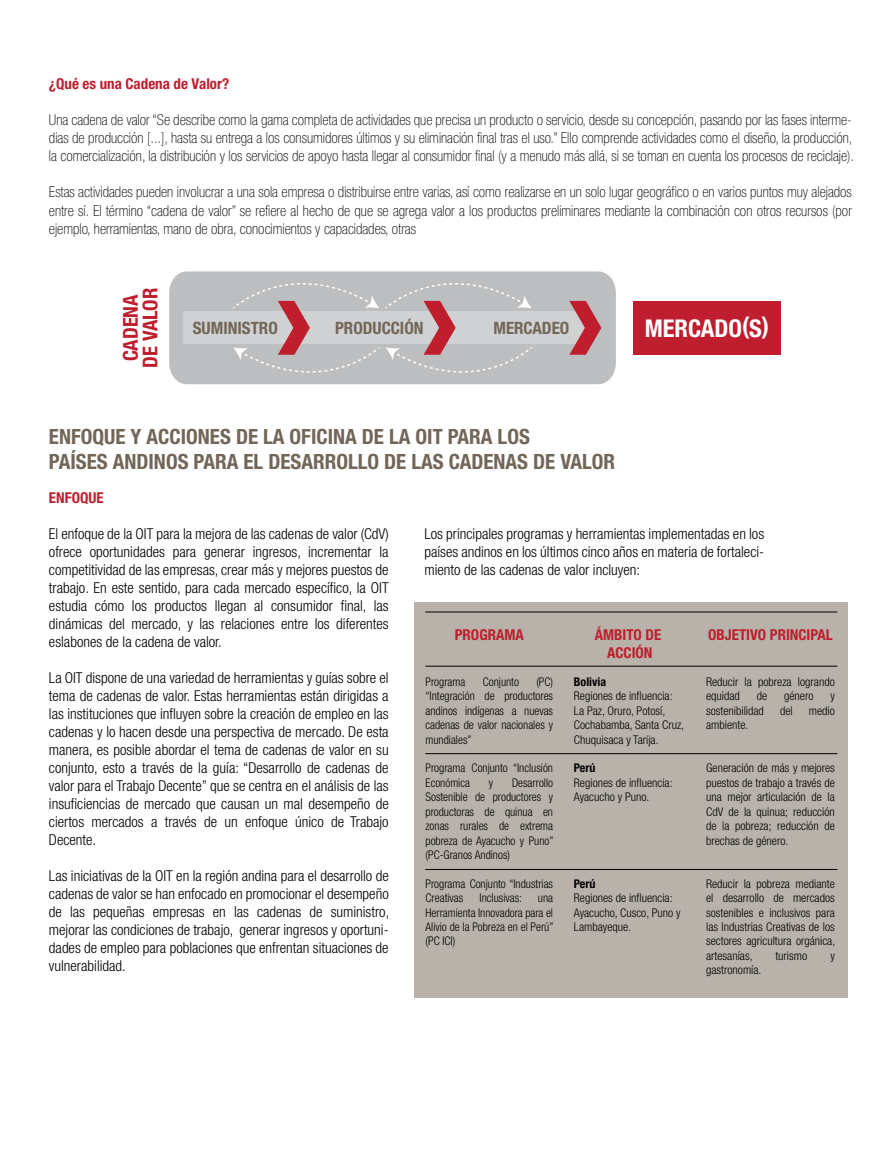
<style>
.page{position:relative;width:893px;height:1149px;background:#fff}
.page>*{position:absolute;margin:0;border:0;box-sizing:border-box;transform-origin:0 0}
.t1{font:700 condensed 24.45px "Helvetica Neue";color:#fff}
.t2{font:700 condensed 21px/25.2px "Helvetica Neue";color:#726658}
.t3{font:700 condensed 20.55px/19.5px "Helvetica Neue";color:#be1e2d;text-align:center}
.t4{font:700 condensed 16.95px "Helvetica Neue";color:#726658}
.t5{font:300 condensed 15px/18px "Helvetica Neue";color:#000;text-align:justify}
.t6{font:100 condensed 15px/18px "Helvetica Neue";color:#000}
.t7{font:700 condensed 15px/18px "Helvetica Neue";color:#be1e2d;text-align:center}
.t8{font:300 condensed 12px/14.4px "Helvetica Neue";color:#000}
.t9{font:300 condensed 12px/14.4px "Helvetica Neue";color:#000;text-align:justify;scale:.96 1}
.t10{font:700 condensed 12px "Helvetica Neue";color:#000}
</style>
<div class="page">
<div style="left:415px;top:602px;width:433px;height:395px;background:#b8b2ab"></div>
<hr style="left:425px;top:665px;width:412px;height:1px;background:#000">
<hr style="left:425px;top:611px;width:412px;height:1px;background:#000">
<hr style="left:425px;top:753px;width:412px;height:1px;background:#000">
<hr style="left:425px;top:868px;width:412px;height:1px;background:#000">
<div style="left:633px;top:301px;width:147px;height:53px;background:#be1e2d"></div>
<div style="left:169px;top:271px;width:447px;height:113px;background:#bcbec0"></div>
<div style="left:184px;top:311px;width:406px;height:33px;background:#cfd1d2"></div>
<svg style="left:569px;top:301px;width:32px;height:53px"></svg>
<svg style="left:232px;top:271px;width:301px;height:114px"></svg>
<p class="t7" style="left:49px;top:75px;width:182px">¿Qué es una Cadena de Valor?</p>
<p class="t6" style="left:49px;top:111px;width:807px">Una cadena de valor “Se describe como la gama completa de actividades que precisa un producto o servicio, desde su concepción, pasando por las fases interme&shy;dias de producción [...], hasta su entrega a los consumidores últimos y su eliminación final tras el uso.” Ello comprende actividades como el diseño, la producción, la comercialización, la distribución y los servicios de apoyo hasta llegar al consumidor final (y a menudo más allá, si se toman en cuenta los procesos de reciclaje).</p>
<p class="t6" style="left:49px;top:183px;width:804px;text-align:justify">Estas actividades pueden involucrar a una sola empresa o distribuirse entre varias, así como realizarse en un solo lugar geográfico o en varios puntos muy alejados entre sí. El término “cadena de valor” se refiere al hecho de que se agrega valor a los productos preliminares mediante la combinación con otros recursos (por ejemplo, herramientas, mano de obra, conocimientos y capacidades, otras</p>
<h3 class="t3" style="left:121px;top:368px;width:82px;rotate:-90deg">CADENA<br>DE VALOR</h3>
<p class="t4" style="left:193px;top:318px;width:87px">SUMINISTRO</p>
<p class="t4" style="left:335px;top:318px;width:90px">PRODUCCIÓN</p>
<p class="t4" style="left:493px;top:318px;width:77px">MERCADEO</p>
<h1 class="t1" style="left:645px;top:313px;width:126px">MERCADO(S)</h1>
<h2 class="t2" style="left:49px;top:423px;width:568px">ENFOQUE Y ACCIONES DE LA OFICINA DE LA OIT PARA LOS<br>PAÍSES ANDINOS PARA EL DESARROLLO DE LAS CADENAS DE VALOR</h2>
<p class="t7" style="left:49px;top:488px;width:56px">ENFOQUE</p>
<p class="t5" style="left:49px;top:524px;width:341px">El enfoque de la OIT para la mejora de las cadenas de valor (CdV) ofrece oportunidades para generar ingresos, incrementar la competitividad de las empresas, crear más y mejores puestos de trabajo. En este sentido, para cada mercado específico, la OIT estudia cómo los productos llegan al consumidor final, las dinámicas del mercado, y las relaciones entre los diferentes eslabones de la cadena de valor.</p>
<p class="t5" style="left:49px;top:668px;width:341px">La OIT dispone de una variedad de herramientas y guías sobre el tema de cadenas de valor. Estas herramientas están dirigidas a las instituciones que influyen sobre la creación de empleo en las cadenas y lo hacen desde una perspectiva de mercado. De esta manera, es posible abordar el tema de cadenas de valor en su conjunto, esto a través de la guía: “Desarrollo de cadenas de valor para el Trabajo Decente” que se centra en el análisis de las insuficiencias de mercado que causan un mal desempeño de ciertos mercados a través de un enfoque único de Trabajo Decente.</p>
<p class="t5" style="left:49px;top:866px;width:342px">Las iniciativas de la OIT en la región andina para el desarrollo de cadenas de valor se han enfocado en promocionar el desempeño de las pequeñas empresas en las cadenas de suministro, mejorar las condiciones de trabajo, generar ingresos y oportuni&shy;dades de empleo para poblaciones que enfrentan situaciones de vulnerabilidad.</p>
<p class="t5" style="left:424px;top:524px;width:341px">Los principales programas y herramientas implementadas en los países andinos en los últimos cinco años en materia de fortaleci&shy;miento de las cadenas de valor incluyen:</p>
<p class="t7" style="left:455px;top:625px;width:70px">PROGRAMA</p>
<p class="t7" style="left:595px;top:625px;width:68px">ÁMBITO DE<br>ACCIÓN</p>
<p class="t7" style="left:708px;top:625px;width:126px">OBJETIVO PRINCIPAL</p>
<p class="t9" style="left:426px;top:674px;width:43px">Programa</p>
<p class="t9" style="left:483px;top:674px;width:39px">Conjunto</p>
<p class="t9" style="left:426px;top:674px;width:134px;text-indent:111px">(PC) “Integración de productores andinos indígenas a nuevas cadenas de valor nacionales y mundiales”</p>
<p class="t9" style="left:426px;top:760px;width:134px">Programa Conjunto “Inclusión<br>Económica</p>
<p class="t10" style="left:574px;top:674px;width:34px">Bolivia</p>
<p class="t8" style="left:574px;top:688px;width:112px">Regiones de influencia:<br>La Paz, Oruro, Potosí,<br>Cochabamba, Santa Cruz,<br>Chuquisaca y Tarija.</p>
<p class="t10" style="left:574px;top:760px;width:23px">Perú</p>
<p class="t8" style="left:574px;top:775px;width:100px">Regiones de influencia:<br>Ayacucho y Puno.</p>
<p class="t8" style="left:706px;top:674px;width:130px">Reducir la pobreza logrando equidad</p>
<p class="t8" style="left:757px;top:688px;width:12px">de</p>
<p class="t8" style="left:784px;top:688px;width:31px">género</p>
<p class="t8" style="left:830px;top:688px;width:6px">y</p>
<p class="t8" style="left:706px;top:703px;width:59px">sostenibilidad</p>
<p class="t8" style="left:780px;top:703px;width:14px">del</p>
<p class="t8" style="left:809px;top:703px;width:27px">medio</p>
<p class="t8" style="left:706px;top:717px;width:44px">ambiente.</p>
<p class="t8" style="left:706px;top:760px;width:130px;text-align:justify">Generación de más y mejores puestos de trabajo a través de una mejor articulación de la CdV de la quinua; reducción de la pobreza; reducción de brechas de género.</p>
<p class="t8" style="left:706px;top:875px;width:131px;text-align:justify">Reducir la pobreza mediante el desarrollo de mercados sostenibles e inclusivos para las Industrias Creativas de los sectores agricultura orgánica, artesanías,</p>
<p class="t9" style="left:426px;top:775px;width:135px;text-indent:86px">Desarrollo Sostenible de productores y productoras de quinua en zonas rurales de extrema pobreza de Ayacucho y Puno” (PC-Granos Andinos)</p>
<p class="t9" style="left:426px;top:875px;width:134px">Programa Conjunto “Industrias<br>Creativas</p>
<p class="t9" style="left:489px;top:775px;width:6px">y</p>
<p class="t10" style="left:574px;top:875px;width:23px">Perú</p>
<p class="t8" style="left:574px;top:890px;width:108px">Regiones de influencia:<br>Ayacucho, Cusco, Puno y<br>Lambayeque.</p>
<p class="t9" style="left:480px;top:890px;width:46px">Inclusivas:</p>
<p class="t9" style="left:426px;top:890px;width:135px;text-indent:112px">una Herramienta Innovadora para el Alivio de la Pobreza en el Perú” (PC ICI)</p>
<p class="t8" style="left:775px;top:947px;width:33px">turismo</p>
<p class="t8" style="left:830px;top:947px;width:6px">y</p>
<p class="t8" style="left:706px;top:962px;width:57px">gastronomía.</p>
</div>
